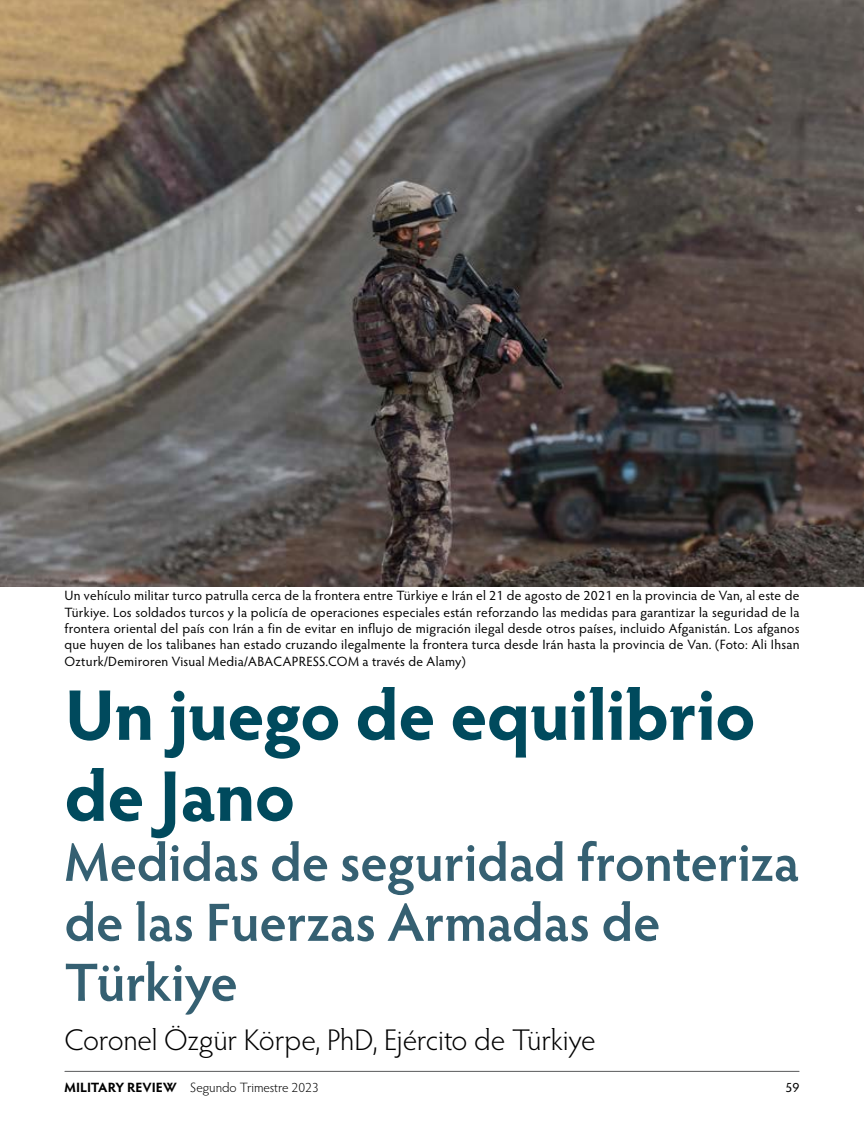
<style>
.page{position:relative;width:864px;height:1134px;background:#fff}
.page>*{position:absolute;margin:0;border:0;box-sizing:border-box;transform-origin:0 0}
.t1{font:700 72px/81px "Hypatia Sans Pro";letter-spacing:-.01em;color:#004a5d}
.sub-title{font:600 54px/60px "Hypatia Sans Pro";letter-spacing:-.005em;color:#356072}
.author{font:300 30px "Hypatia Sans Pro";letter-spacing:-.005em;color:#000}
.cutline{font:13.5px/16.5px "Hypatia Sans Pro";letter-spacing:.015em;color:#000;text-align:justify}
.t2{font:300 13.5px "Hypatia Sans Pro";color:#000}
.s1{font-weight:700}
</style>
<div class="page">
<hr style="left:65px;top:1071px;width:734px;height:1px;background:#58595b">
<img style="left:0;top:0;width:864px;height:586px">
<p class="cutline" style="left:64px;top:587px;width:737px">Un vehículo militar turco patrulla cerca de la frontera entre Türkiye e Irán el 21 de agosto de 2021 en la provincia de Van, al este de Türkiye. Los soldados turcos y la policía de operaciones especiales están reforzando las medidas para garantizar la seguridad de la frontera oriental del país con Irán a fin de evitar en influjo de migración ilegal desde otros países, incluido Afganistán. Los afganos que huyen de los talibanes han estado cruzando ilegalmente la frontera turca desde Irán hasta la provincia de Van. (Foto: Ali Ihsan Ozturk/Demiroren Visual Media/ABACAPRESS.COM a través de Alamy)</p>
<h1 class="t1" style="left:64px;top:671px;width:693px">Un juego de equilibrio de Jano</h1>
<p class="sub-title" style="left:64px;top:830px;width:736px">Medidas de seguridad fronteriza de las Fuerzas Armadas de<br>Türkiye</p>
<p class="author" style="left:64px;top:1020px;width:533px">Coronel Özgür Körpe, PhD, Ejército de Türkiye</p>
<p class="t2" style="left:64px;top:1079px;width:256px"><span class="s1">MILITARY REVIEW</span> Segundo Trimestre 2023</p>
<p class="cutline" style="left:786px;top:1079px;width:15px">59</p>
</div>
